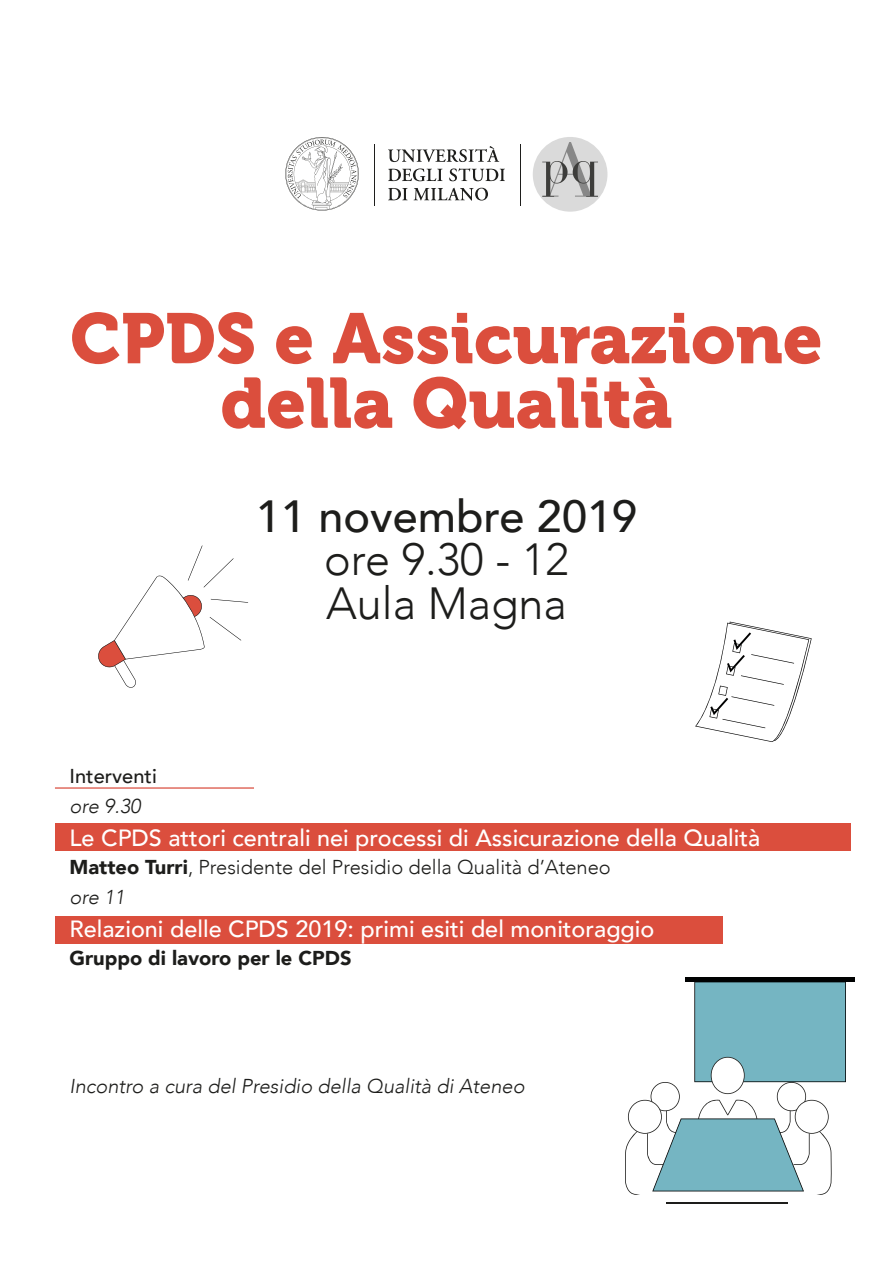
<style>
.page{position:relative;width:893px;height:1263px;background:#fff}
.page>*{position:absolute;margin:0;border:0;box-sizing:border-box;transform-origin:0 0}
.t1{font:70.5px/64.5px "Museo 900";color:#db4e3d;text-align:center}
.t2{font:300 45px/43.5px "Avenir";color:#1d1d1b}
.t3{font:500 45px "Avenir";color:#1d1d1b}
.t4{font:500 23.4px "Avenir";color:#fff}
.t5{font:300 20.1px/30px "Avenir";color:#1d1d1b}
.t6{font:italic 300 20.1px "Avenir";color:#1d1d1b}
.t7{font:900 20.1px "Avenir";color:#1d1d1b}
.t8{font:500 20.1px "Avenir";color:#1d1d1b}
.s1{font-weight:900}
.s2{font-style:italic}
</style>
<div class="page">
<div style="left:55px;top:823px;width:795px;height:28px;background:#db4e3d"></div>
<div style="left:55px;top:916px;width:667px;height:27px;background:#db4e3d"></div>
<hr style="left:55px;top:788px;width:199px;height:1px;background:#d12210">
<div style="left:533px;top:137px;width:74px;height:75px;background:#dadada;border-radius:50%"></div>
<svg style="left:542px;top:142px;width:56px;height:55px"></svg>
<svg style="left:285px;top:137px;width:74px;height:74px"></svg>
<hr style="left:374px;top:144px;width:1px;height:62px;background:#1e1e1c">
<svg style="left:388px;top:146px;width:111px;height:16px"></svg>
<svg style="left:388px;top:168px;width:54px;height:13px"></svg>
<svg style="left:449px;top:168px;width:56px;height:13px"></svg>
<svg style="left:388px;top:188px;width:20px;height:12px"></svg>
<svg style="left:414px;top:188px;width:74px;height:13px"></svg>
<hr style="left:520px;top:144px;width:1px;height:62px;background:#1e1e1c">
<svg style="left:98px;top:545px;width:150px;height:143px"></svg>
<svg style="left:695px;top:622px;width:117px;height:120px"></svg>
<hr style="left:666px;top:1202px;width:122px;height:2px;background:#1d1d1b">
<hr style="left:685px;top:978px;width:170px;height:4px;background:#000101">
<svg style="left:625px;top:982px;width:221px;height:213px"></svg>
<h1 class="t1" style="left:70px;top:307px;width:754px">CPDS e Assicurazione della Qualità</h1>
<h2 class="t3" style="left:256px;top:477px;width:383px">11 novembre 2019</h2>
<h2 class="t2" style="left:324px;top:538px;width:246px">ore 9.30 - 12<br>Aula Magna</h2>
<p class="t8" style="left:70px;top:758px;width:89px">Interventi</p>
<p class="t6" style="left:70px;top:794px;width:73px">ore 9.30</p>
<p class="t4" style="left:70px;top:817px;width:692px">Le CPDS attori centrali nei processi di Assicurazione della Qualità</p>
<p class="t5" style="left:70px;top:852px;width:543px"><span class="s1">Matteo Turri</span>, Presidente del Presidio della Qualità d’Ateneo <span class="s2">ore 11</span></p>
<p class="t4" style="left:70px;top:908px;width:586px">Relazioni delle CPDS 2019: primi esiti del monitoraggio</p>
<p class="t7" style="left:70px;top:941px;width:284px">Gruppo di lavoro per le CPDS</p>
<p class="t6" style="left:70px;top:1074px;width:457px">Incontro a cura del Presidio della Qualità di Ateneo</p>
</div>
